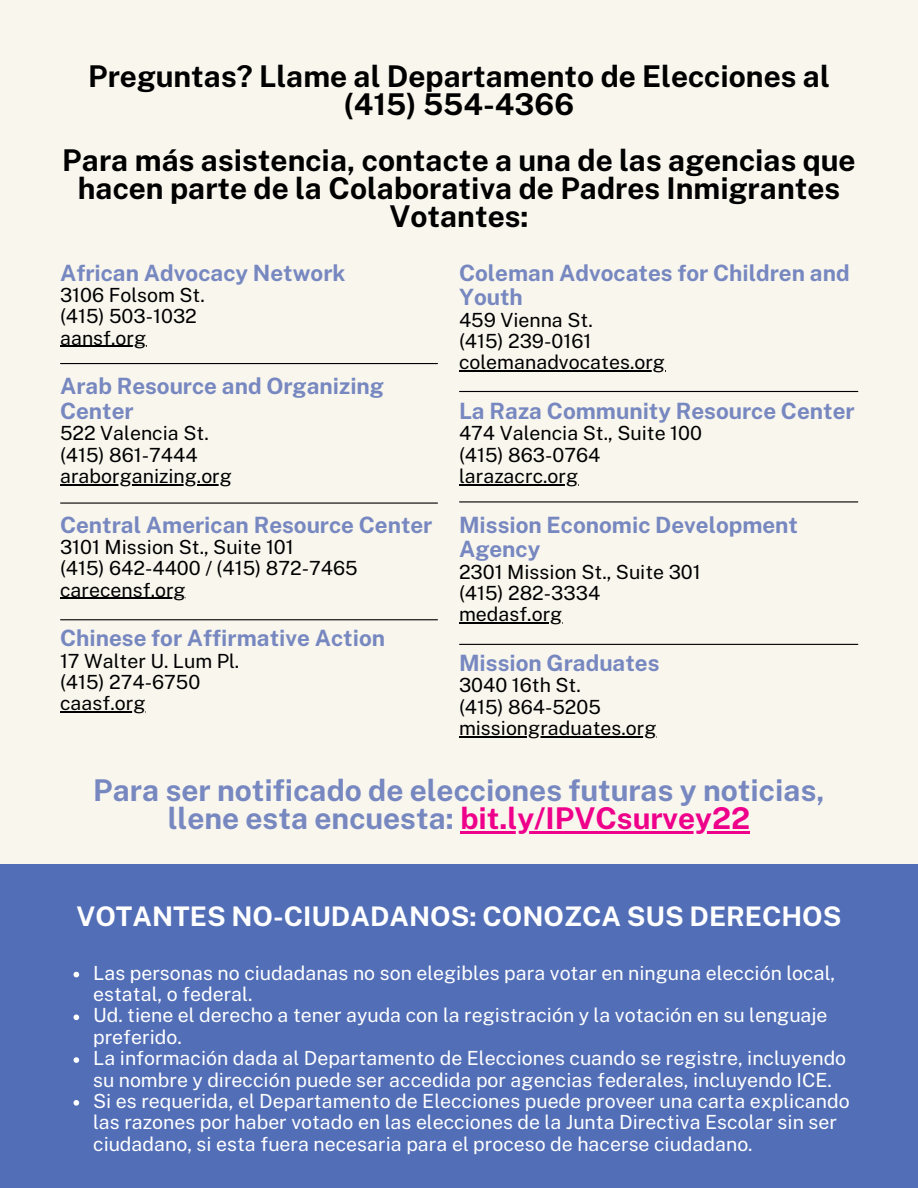
<style>
.page{position:relative;width:918px;height:1188px;background:#f9f6ee}
.page>*{position:absolute;margin:0;border:0;box-sizing:border-box;transform-origin:0 0}
.t1{font:700 30px/28.2px "Public Sans";color:#000;text-align:center}
.t2{font:700 30px/28.2px "Public Sans";color:#7788c0;text-align:center}
.t3{font:700 27px "Public Sans";color:#fff}
.t4{font:700 22.5px/24.8px "Public Sans";color:#7788c0}
.t5{font:19.5px/21.3px "Public Sans";color:#fff}
.t6{font:19.5px "Public Sans";color:#000}
.s1{color:#ee008b}
</style>
<div class="page">
<div style="left:0;top:865px;width:918px;height:323px;background:#526eb7"></div>
<hr style="left:60px;top:346px;width:86px;height:1px;background:#000">
<hr style="left:60px;top:484px;width:172px;height:1px;background:#000">
<hr style="left:60px;top:598px;width:126px;height:1px;background:#000">
<hr style="left:60px;top:711px;width:85px;height:2px;background:#000">
<hr style="left:459px;top:371px;width:206px;height:1px;background:#000">
<hr style="left:459px;top:484px;width:119px;height:1px;background:#000">
<hr style="left:459px;top:623px;width:103px;height:1px;background:#000">
<hr style="left:459px;top:736px;width:197px;height:1px;background:#000">
<hr style="left:61px;top:363px;width:376px;height:1px;background:#000">
<hr style="left:61px;top:502px;width:376px;height:2px;background:#000">
<hr style="left:61px;top:619px;width:376px;height:1px;background:#000">
<hr style="left:460px;top:391px;width:398px;height:1px;background:#000">
<hr style="left:460px;top:501px;width:398px;height:2px;background:#000">
<hr style="left:460px;top:644px;width:398px;height:1px;background:#000">
<svg style="left:74px;top:972px;width:5px;height:5px"></svg>
<svg style="left:74px;top:1015px;width:5px;height:5px"></svg>
<svg style="left:74px;top:1057px;width:5px;height:6px"></svg>
<svg style="left:74px;top:1100px;width:5px;height:6px"></svg>
<hr style="left:460px;top:832px;width:290px;height:2px;background:#ee008b">
<p class="t1" style="left:88px;top:62px;width:743px">Preguntas? Llame al Departamento de Elecciones al (415) 554-4366</p>
<p class="t1" style="left:62px;top:146px;width:795px">Para más asistencia, contacte a una de las agencias que hacen parte de la Colaborativa de Padres Inmigrantes<br>Votantes:</p>
<p class="t4" style="left:60px;top:260px;width:287px">African Advocacy Network</p>
<p class="t6" style="left:60px;top:283px;width:146px">3106 Folsom St.</p>
<p class="t6" style="left:60px;top:305px;width:138px">(415) 503-1032</p>
<p class="t6" style="left:60px;top:326px;width:88px">aansf.org</p>
<p class="t4" style="left:60px;top:374px;width:326px">Arab Resource and Organizing<br>Center</p>
<p class="t6" style="left:60px;top:422px;width:150px">522 Valencia St.</p>
<p class="t6" style="left:60px;top:443px;width:139px">(415) 861-7444</p>
<p class="t6" style="left:60px;top:465px;width:173px">araborganizing.org</p>
<p class="t4" style="left:60px;top:512px;width:374px">Central American Resource Center</p>
<p class="t6" style="left:60px;top:535px;width:235px">3101 Mission St., Suite 101</p>
<p class="t6" style="left:60px;top:557px;width:299px">(415) 642-4400 / (415) 872-7465</p>
<p class="t6" style="left:60px;top:578px;width:127px">carecensf.org</p>
<p class="t4" style="left:60px;top:626px;width:327px">Chinese for Affirmative Action</p>
<p class="t6" style="left:60px;top:649px;width:181px">17 Walter U. Lum Pl.</p>
<p class="t6" style="left:60px;top:670px;width:142px">(415) 274-6750</p>
<p class="t6" style="left:60px;top:692px;width:87px">caasf.org</p>
<p class="t4" style="left:459px;top:260px;width:392px">Coleman Advocates for Children and<br>Youth</p>
<p class="t6" style="left:459px;top:308px;width:135px">459 Vienna St.</p>
<p class="t6" style="left:459px;top:330px;width:134px">(415) 239-0161</p>
<p class="t6" style="left:459px;top:351px;width:208px">colemanadvocates.org</p>
<p class="t4" style="left:459px;top:398px;width:397px">La Raza Community Resource Center</p>
<p class="t6" style="left:459px;top:422px;width:244px">474 Valencia St., Suite 100</p>
<p class="t6" style="left:459px;top:443px;width:143px">(415) 863-0764</p>
<p class="t6" style="left:459px;top:465px;width:121px">larazacrc.org</p>
<p class="t4" style="left:459px;top:512px;width:341px">Mission Economic Development<br>Agency</p>
<p class="t6" style="left:459px;top:560px;width:243px">2301 Mission St., Suite 301</p>
<p class="t6" style="left:459px;top:582px;width:143px">(415) 282-3334</p>
<p class="t6" style="left:459px;top:603px;width:105px">medasf.org</p>
<p class="t4" style="left:459px;top:650px;width:202px">Mission Graduates</p>
<p class="t6" style="left:459px;top:674px;width:123px">3040 16th St.</p>
<p class="t6" style="left:459px;top:695px;width:143px">(415) 864-5205</p>
<p class="t6" style="left:459px;top:717px;width:199px">missiongraduates.org</p>
<p class="t2" style="left:93px;top:776px;width:733px">Para ser notificado de elecciones futuras y noticias, llene esta encuesta: <span class="s1">bit.ly/IPVCsurvey22</span></p>
<p class="t3" style="left:76px;top:900px;width:767px">VOTANTES NO-CIUDADANOS: CONOZCA SUS DERECHOS</p>
<p class="t5" style="left:93px;top:962px;width:744px">Las personas no ciudadanas no son elegibles para votar en ninguna elección local, estatal, o federal.</p>
<p class="t5" style="left:93px;top:1005px;width:736px">Ud. tiene el derecho a tener ayuda con la registración y la votación en su lenguaje preferido.</p>
<p class="t5" style="left:93px;top:1047px;width:755px">La información dada al Departamento de Elecciones cuando se registre, incluyendo su nombre y dirección puede ser accedida por agencias federales, incluyendo ICE.</p>
<p class="t5" style="left:93px;top:1090px;width:758px">Si es requerida, el Departamento de Elecciones puede proveer una carta explicando las razones por haber votado en las elecciones de la Junta Directiva Escolar sin ser ciudadano, si esta fuera necesaria para el proceso de hacerse ciudadano.</p>
</div>
